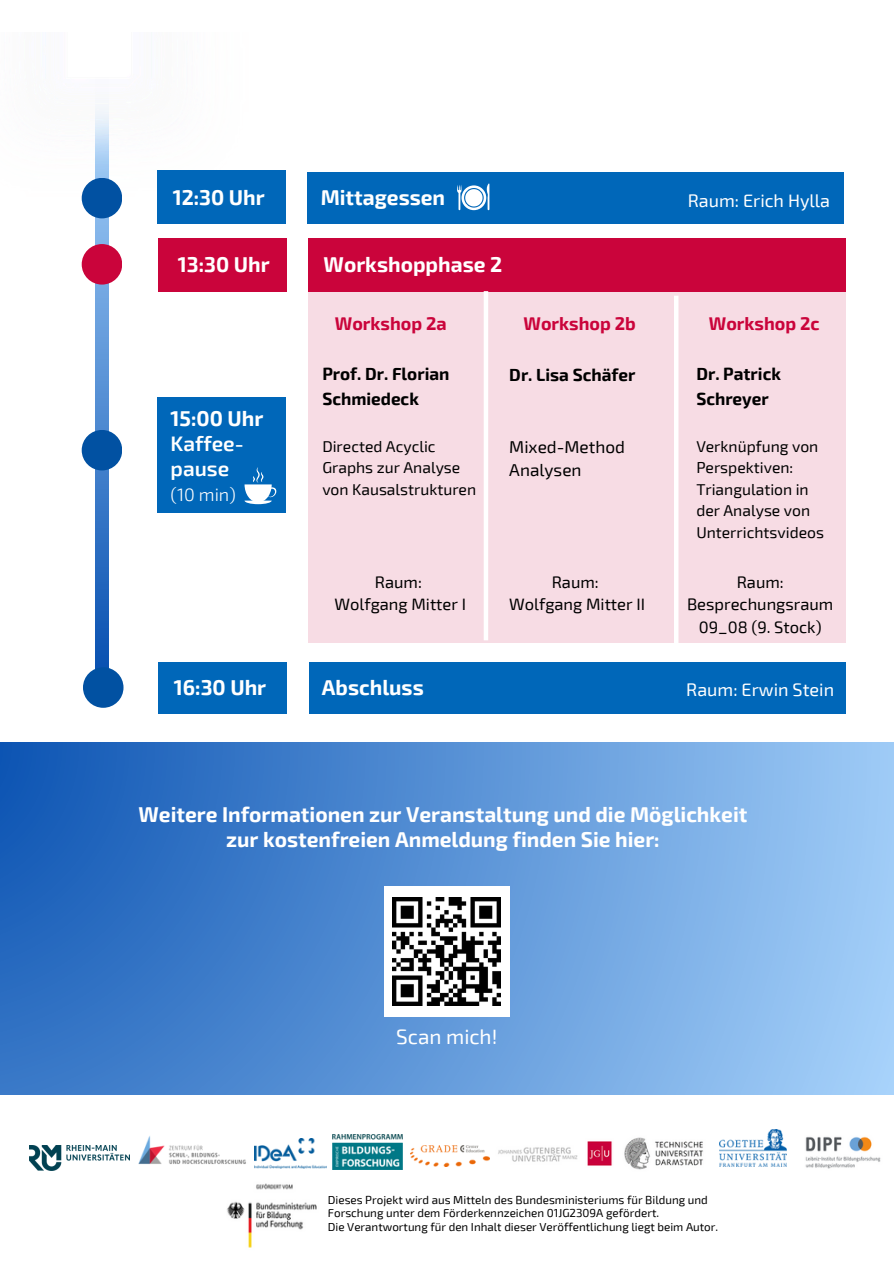
<style>
.page{position:relative;width:894px;height:1264px;background:#fff}
.page>*{position:absolute;margin:0;border:0;box-sizing:border-box;transform-origin:0 0}
.t1{font:700 21px/24.8px "Exo 2";color:#fff;text-align:center}
.t2{font:600 21px/25px "Exo 2";color:#fff}
.t3{font:20.7px "Exo 2";color:#fff}
.t4{font:18px "Exo 2";color:#fff}
.t5{font:700 18px "Exo 2";color:#ca043b}
.t6{font:300 18px "Exo 2";color:#fff}
.t7{font:700 17.25px/24.8px "Exo 2";color:#000}
.t8{font:17.25px/23.7px "Exo 2";color:#000}
.t9{font:16.5px/22.5px "Exo 2";color:#000;text-align:center}
.t10{font:15.75px/21.3px "Exo 2";color:#000}
.t11{font:11.55px/13.5px "Exo 2";color:#000}
.s1{font-weight:700}
</style>
<div class="page">
<svg style="left:95px;top:217px;width:14px;height:451px;background:#4380cb"></svg>
<img style="left:227px;top:1183px;width:90px;height:65px">
<img style="left:81px;top:105px;width:41px;height:91px">
<div style="left:157px;top:170px;width:129px;height:54px;background:#0067b9"></div>
<div style="left:82px;top:178px;width:40px;height:40px;background:#0151a2;border-radius:50%"></div>
<div style="left:307px;top:172px;width:537px;height:52px;background:#0067b9"></div>
<div style="left:159px;top:238px;width:128px;height:54px;background:#ca043b"></div>
<div style="left:308px;top:238px;width:537px;height:53px;background:#ca043b"></div>
<div style="left:82px;top:244px;width:40px;height:40px;background:#ca043b;border-radius:50%"></div>
<div style="left:157px;top:397px;width:129px;height:116px;background:#0067b9"></div>
<div style="left:82px;top:430px;width:40px;height:40px;background:#0151a2;border-radius:50%"></div>
<div style="left:308px;top:292px;width:537px;height:350px;background:#f7dce4"></div>
<div style="left:483px;top:291px;width:5px;height:349px;background:#fff"></div>
<div style="left:673px;top:296px;width:5px;height:349px;background:#fff"></div>
<div style="left:159px;top:661px;width:128px;height:52px;background:#0067b9"></div>
<div style="left:83px;top:667px;width:40px;height:40px;background:#0151a2;border-radius:50%"></div>
<div style="left:308px;top:661px;width:537px;height:52px;background:#0067b9"></div>
<svg style="left:244px;top:467px;width:33px;height:37px"></svg>
<svg style="left:457px;top:183px;width:32px;height:27px"></svg>
<img style="left:498px;top:1141px;width:114px;height:25px">
<img style="left:719px;top:1129px;width:67px;height:37px">
<img style="left:624px;top:1137px;width:79px;height:33px">
<img style="left:254px;top:1138px;width:72px;height:30px">
<img style="left:805px;top:1136px;width:76px;height:33px">
<img style="left:138px;top:1136px;width:108px;height:28px">
<img style="left:333px;top:1134px;width:69px;height:35px">
<img style="left:410px;top:1145px;width:79px;height:21px">
<img style="left:30px;top:1145px;width:100px;height:25px">
<svg style="left:0;top:742px;width:893px;height:352px;background:#5d95d8"></svg>
<div style="left:384px;top:886px;width:125px;height:130px;background:#fff"></div>
<img style="left:393px;top:897px;width:107px;height:108px">
<h1 class="t1" style="left:320px;top:184px;width:126px">Mittagessen</h1>
<h5 class="t1" style="left:173px;top:184px;width:93px">12:30 Uhr</h5>
<h4 class="t4" style="left:687px;top:189px;width:144px">Raum: Erich Hylla</h4>
<p class="t1" style="left:178px;top:251px;width:93px">13:30 Uhr</p>
<h4 class="t2" style="left:170px;top:405px;width:94px"><span class="s1">15:00 Uhr<br></span>Kaffee&shy;pause</h4>
<h1 class="t6" style="left:170px;top:483px;width:67px">(10 min)</h1>
<h4 class="t1" style="left:323px;top:251px;width:180px">Workshopphase 2</h4>
<h4 class="t5" style="left:335px;top:312px;width:113px">Workshop 2a</h4>
<p class="t5" style="left:523px;top:312px;width:114px">Workshop 2b</p>
<h1 class="t5" style="left:708px;top:312px;width:112px">Workshop 2c</h1>
<h4 class="t7" style="left:322px;top:360px;width:129px">Prof. Dr. Florian<br>Schmiedeck</h4>
<h1 class="t10" style="left:322px;top:435px;width:155px">Directed Acyclic<br>Graphs zur Analyse von Kausalstrukturen</h1>
<p class="t7" style="left:696px;top:360px;width:86px">Dr. Patrick<br>Schreyer</p>
<p class="t10" style="left:696px;top:435px;width:129px">Verknüpfung von<br>Perspektiven:<br>Triangulation in der Analyse von<br>Unterrichtsvideos</p>
<p class="t7" style="left:509px;top:361px;width:127px">Dr. Lisa Schäfer</p>
<p class="t8" style="left:509px;top:434px;width:117px">Mixed-Method<br>Analysen</p>
<p class="t9" style="left:334px;top:569px;width:133px">Raum:<br>Wolfgang Mitter I</p>
<h2 class="t9" style="left:509px;top:569px;width:137px">Raum:<br>Wolfgang Mitter II</h2>
<h1 class="t9" style="left:687px;top:569px;width:148px">Raum:<br>Besprechungsraum<br>09_08 (9. Stock)</h1>
<p class="t1" style="left:174px;top:674px;width:94px">16:30 Uhr</p>
<p class="t1" style="left:322px;top:674px;width:103px">Abschluss</p>
<p class="t4" style="left:686px;top:678px;width:149px">Raum: Erwin Stein</p>
<p class="t1" style="left:138px;top:801px;width:610px">Weitere Informationen zur Veranstaltung und die Möglichkeit zur kostenfreien Anmeldung finden Sie hier:</p>
<p class="t3" style="left:396px;top:1023px;width:103px">Scan mich!</p>
<h4 class="t11" style="left:328px;top:1192px;width:381px">Dieses Projekt wird aus Mitteln des Bundesministeriums für Bildung und<br>Forschung unter dem Förderkennzeichen 01JG2309A gefördert.</h4>
<h3 class="t11" style="left:328px;top:1219px;width:392px">Die Verantwortung für den Inhalt dieser Veröffentlichung liegt beim Autor.</h3>
</div>
